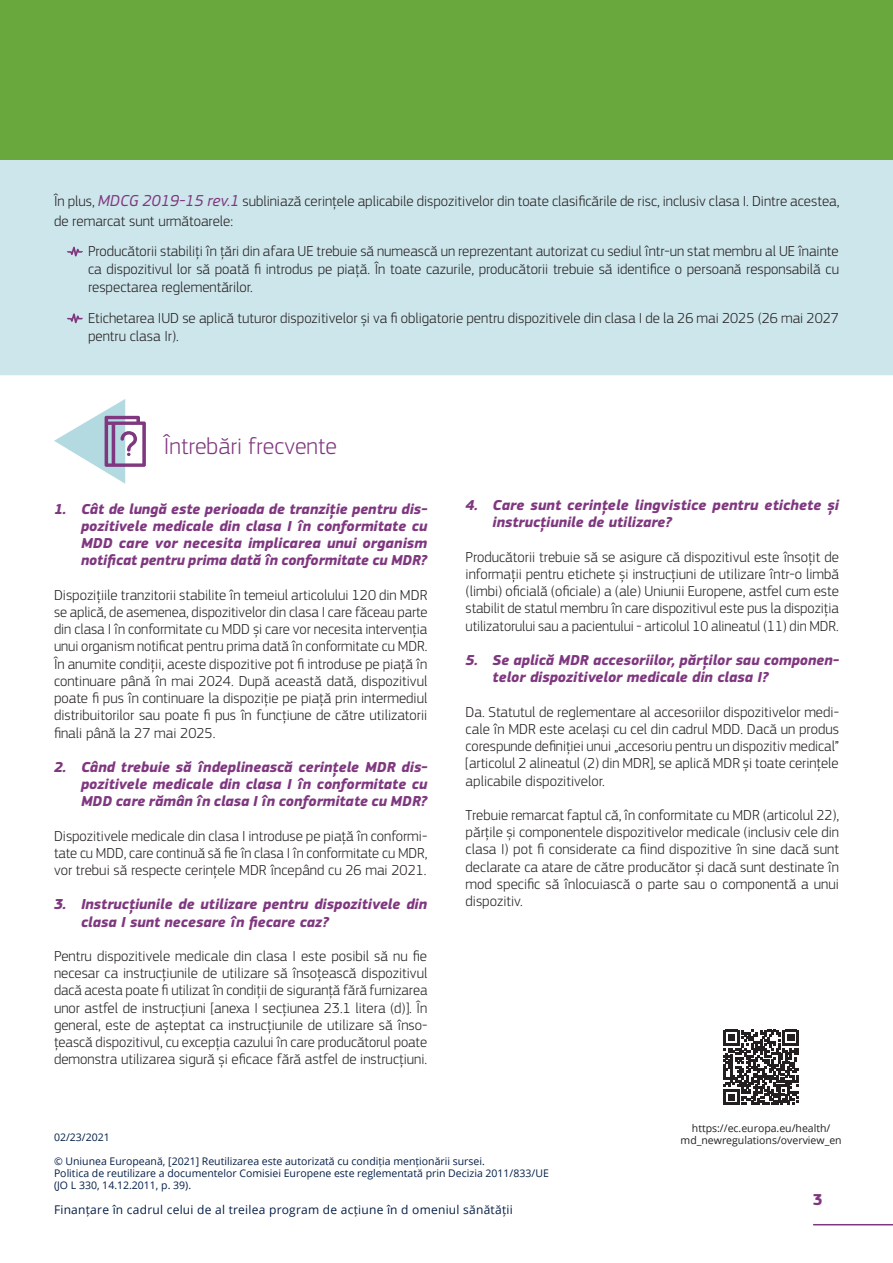
<style>
.page{position:relative;width:893px;height:1263px;background:#fff}
.page>*{position:absolute;margin:0;border:0;box-sizing:border-box;transform-origin:0 0}
._03_Header_level_1{font:300 24px "EC Square Sans Pro";color:#7f387f}
.t1{font:700 16.5px "EC Square Sans Pro";color:#7f387f}
._04_Body{font:300 15px/17.2px "EC Square Sans Pro";color:#231f20;text-align:justify}
.t2{font:italic 700 15px/17.2px "EC Square Sans Pro";color:#7f387f}
.t3{font:12px "Open Sans";letter-spacing:.02em;color:#051f47}
.t4{font:10.5px "Open Sans";color:#051f47}
.t5{font:10.5px/12px "Open Sans";color:#231f20;text-align:center}
.s1{font-weight:400;font-style:italic;font-size:16.5px;color:#7f387f}
</style>
<div class="page">
<div style="left:0;top:159px;width:893px;height:216px;background:#cde6eb"></div>
<hr style="left:814px;top:1224px;width:79px;height:1px;background:#7f387f">
<div style="left:0;top:0;width:893px;height:159px;background:#68a83c"></div>
<svg style="left:723px;top:1030px;width:76px;height:75px"></svg>
<svg style="left:54px;top:399px;width:92px;height:85px"></svg>
<svg style="left:67px;top:247px;width:16px;height:9px"></svg>
<svg style="left:67px;top:313px;width:16px;height:10px"></svg>
<p class="_04_Body" style="left:54px;top:191px;width:787px;line-height:19.8px">În plus, <span class="s1">MDCG 2019-15 rev.1</span> subliniază cerințele aplicabile dispozitivelor din toate clasificările de risc, inclusiv clasa I. Dintre acestea, de remarcat sunt următoarele:</p>
<p class="_04_Body" style="left:88px;top:242px;width:752px;line-height:18px">Producătorii stabiliți în țări din afara UE trebuie să numească un reprezentant autorizat cu sediul într-un stat membru al UE înainte ca dispozitivul lor să poată fi introdus pe piață. În toate cazurile, producătorii trebuie să identifice o persoană responsabilă cu respectarea reglementărilor.</p>
<p class="_04_Body" style="left:88px;top:309px;width:752px;line-height:18px">Etichetarea IUD se aplică tuturor dispozitivelor și va fi obligatorie pentru dispozitivele din clasa I de la 26 mai 2025 (26 mai 2027 pentru clasa Ir).</p>
<p class="_03_Header_level_1" style="left:164px;top:432px;width:175px">Întrebări frecvente</p>
<p class="t2" style="left:81px;top:500px;width:348px;text-align:justify;text-indent:-27px">1. Cât de lungă este perioada de tranziție pentru dis&shy;pozitivele medicale din clasa I în conformitate cu MDD care vor necesita implicarea unui organism notificat pentru prima dată în conformitate cu MDR?</p>
<p class="_04_Body" style="left:54px;top:586px;width:375px">Dispozițiile tranzitorii stabilite în temeiul articolului 120 din MDR se aplică, de asemenea, dispozitivelor din clasa I care făceau parte din clasa I în conformitate cu MDD și care vor necesita intervenția unui organism notificat pentru prima dată în conformitate cu MDR.<br>În anumite condiții, aceste dispozitive pot fi introduse pe piață în continuare până în mai 2024. După această dată, dispozitivul poate fi pus în continuare la dispoziție pe piață prin intermediul distribuitorilor sau poate fi pus în funcțiune de către utilizatorii finali până la 27 mai 2025.</p>
<p class="t2" style="left:81px;top:759px;width:348px;text-align:justify;text-indent:-27px">2. Când trebuie să îndeplinească cerințele MDR dis&shy;pozitivele medicale din clasa I în conformitate cu MDD care rămân în clasa I în conformitate cu MDR?</p>
<p class="_04_Body" style="left:54px;top:827px;width:375px">Dispozitivele medicale din clasa I introduse pe piață în conformi&shy;tate cu MDD, care continuă să fie în clasa I în conformitate cu MDR, vor trebui să respecte cerințele MDR începând cu 26 mai 2021.</p>
<p class="t2" style="left:81px;top:896px;width:348px;text-indent:-27px">3. Instrucțiunile de utilizare pentru dispozitivele din clasa I sunt necesare în fiecare caz?</p>
<p class="_04_Body" style="left:54px;top:947px;width:375px">Pentru dispozitivele medicale din clasa I este posibil să nu fie necesar ca instrucțiunile de utilizare să însoțească dispozitivul dacă acesta poate fi utilizat în condiții de siguranță fără furnizarea unor astfel de instrucțiuni [anexa I secțiunea 23.1 litera (d)]. În general, este de așteptat ca instrucțiunile de utilizare să înso&shy;țească dispozitivul, cu excepția cazului în care producătorul poate demonstra utilizarea sigură și eficace fără astfel de instrucțiuni.</p>
<p class="t2" style="left:493px;top:497px;width:348px;text-indent:-27px">4. Care sunt cerințele lingvistice pentru etichete și instrucțiunile de utilizare?</p>
<p class="_04_Body" style="left:466px;top:548px;width:375px">Producătorii trebuie să se asigure că dispozitivul este însoțit de informații pentru etichete și instrucțiuni de utilizare într-o limbă (limbi) oficială (oficiale) a (ale) Uniunii Europene, astfel cum este stabilit de statul membru în care dispozitivul este pus la dispoziția utilizatorului sau a pacientului - articolul 10 alineatul (11) din MDR.</p>
<p class="t2" style="left:493px;top:652px;width:348px;text-indent:-27px">5. Se aplică MDR accesoriilor, părților sau componen&shy;telor dispozitivelor medicale din clasa I?</p>
<p class="_04_Body" style="left:466px;top:703px;width:375px">Da. Statutul de reglementare al accesoriilor dispozitivelor medi&shy;cale în MDR este același cu cel din cadrul MDD. Dacă un produs corespunde definiției unui „accesoriu pentru un dispozitiv medical” [articolul 2 alineatul (2) din MDR], se aplică MDR și toate cerințele aplicabile dispozitivelor.</p>
<p class="_04_Body" style="left:466px;top:806px;width:375px">Trebuie remarcat faptul că, în conformitate cu MDR (articolul 22), părțile și componentele dispozitivelor medicale (inclusiv cele din clasa I) pot fi considerate ca fiind dispozitive în sine dacă sunt declarate ca atare de către producător și dacă sunt destinate în mod specific să înlocuiască o parte sau o componentă a unui dispozitiv.</p>
<p class="t4" style="left:54px;top:1129px;width:57px">02/23/2021</p>
<p class="t4" style="left:54px;top:1153px;width:432px">© Uniunea Europeană, [2021] Reutilizarea este autorizată cu condiția menționării sursei.</p>
<p class="t4" style="left:54px;top:1165px;width:496px">Politica de reutilizare a documentelor Comisiei Europene este reglementată prin Decizia 2011/833/UE</p>
<p class="t4" style="left:54px;top:1177px;width:139px">(JO L 330, 14.12.2011, p. 39).</p>
<p class="t3" style="left:54px;top:1201px;width:460px">Finanțare în cadrul celui de al treilea program de acțiune în d omeniul sănătății</p>
<p class="t5" style="left:681px;top:1122px;width:163px">https://ec.europa.eu/health/ md_newregulations/overview_en</p>
<p class="t1" style="left:813px;top:1189px;width:11px">3</p>
</div>
